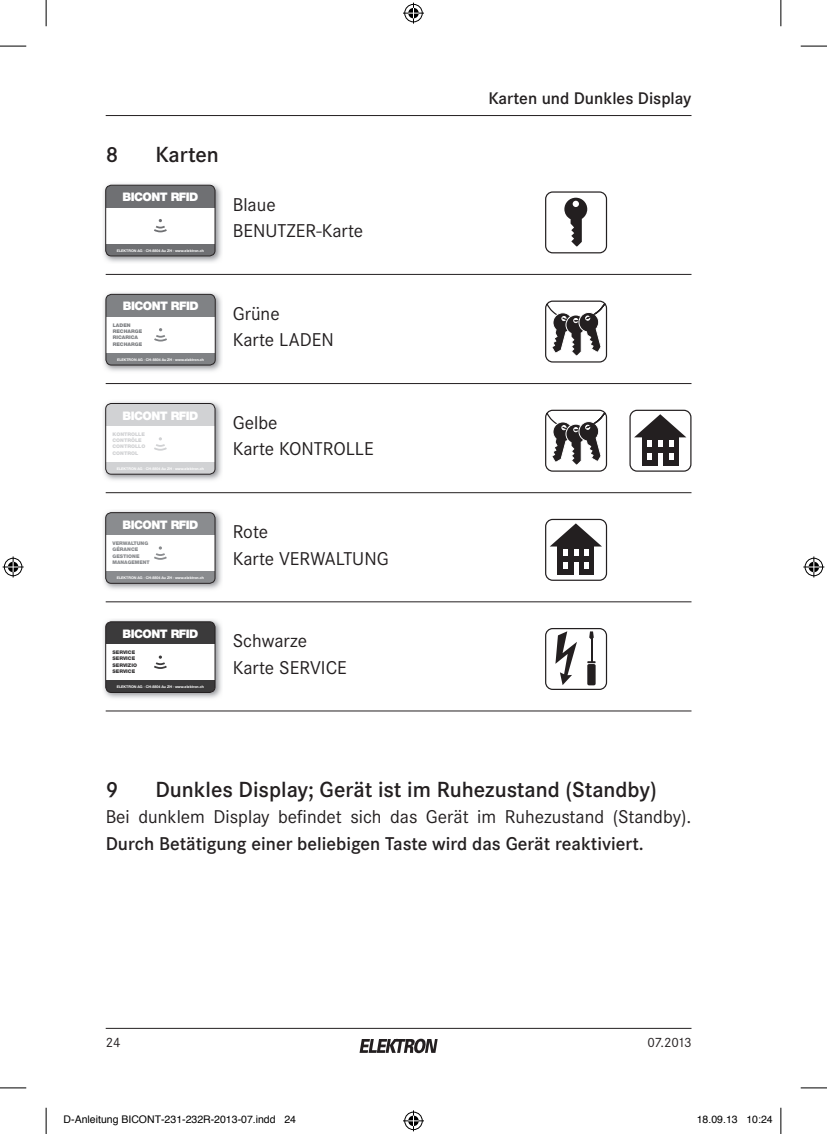
<style>
.page{position:relative;width:827px;height:1134px;background:#fff}
.page>*{position:absolute;margin:0;border:0;box-sizing:border-box;transform-origin:0 0}
.t1{font:600 22.75px "Corporate S";color:#231f20}
.t2{font:19.25px/26.2px "Corporate S";color:#231f20}
.t3{font:600 19.25px "Corporate S";color:#231f20}
.t4{font:600 17.5px "Corporate S";color:#231f20}
.t5{font:14px "Corporate S";color:#231f20}
.t6{font:900 11.72px "Helvetica Neue";letter-spacing:-.045em;color:#fff}
.t7{font:10.5px "Helvetica";color:#000}
.t8{font:900 4.9px/6.3px "Helvetica Neue";color:#8a8c8f}
.t9{font:900 4.9px/6.3px "Helvetica Neue";color:#d1d2d4}
.t10{font:900 4.9px/6.3px "Helvetica Neue";color:#808285}
.t11{font:900 4.9px/6.3px "Helvetica Neue";color:#3b3a3b}
.t12{font:700 3.68px "Helvetica Neue";letter-spacing:-.005em;color:#fff}
</style>
<div class="page">
<svg style="left:359px;top:1039px;width:78px;height:14px"></svg>
<hr style="left:106px;top:115px;width:585px;height:1px;background:#231f20">
<hr style="left:106px;top:1028px;width:585px;height:1px;background:#231f20">
<div style="left:545px;top:191px;width:62px;height:62px;border:1px solid #231f20;border-radius:7px"></div>
<svg style="left:564px;top:198px;width:23px;height:49px"></svg>
<svg style="left:545px;top:301px;width:62px;height:62px"></svg>
<svg style="left:545px;top:410px;width:62px;height:62px"></svg>
<div style="left:545px;top:519px;width:62px;height:62px;border:1px solid #231f20;border-radius:7px"></div>
<div style="left:557px;top:543px;width:37px;height:32px;background:#231f20"></div>
<svg style="left:584px;top:562px;width:4px;height:7px"></svg>
<div style="left:573px;top:562px;width:5px;height:14px;background:#fff"></div>
<svg style="left:563px;top:562px;width:4px;height:7px"></svg>
<svg style="left:550px;top:523px;width:52px;height:33px"></svg>
<div style="left:545px;top:628px;width:62px;height:62px;border:1px solid #231f20;border-radius:7px"></div>
<div style="left:587px;top:664px;width:8px;height:21px;background:#231f20;border-radius:2px"></div>
<svg style="left:587px;top:661px;width:8px;height:2px"></svg>
<hr style="left:590px;top:637px;width:2px;height:25px;background:#231f20">
<svg style="left:589px;top:631px;width:4px;height:9px"></svg>
<svg style="left:555px;top:631px;width:22px;height:54px"></svg>
<div style="left:629px;top:410px;width:62px;height:62px;border:1px solid #231f20;border-radius:7px"></div>
<div style="left:642px;top:434px;width:36px;height:31px;background:#231f20"></div>
<svg style="left:669px;top:453px;width:4px;height:7px"></svg>
<hr style="left:658px;top:453px;width:4px;height:14px;background:#fff">
<svg style="left:647px;top:453px;width:4px;height:7px"></svg>
<svg style="left:634px;top:414px;width:52px;height:32px"></svg>
<hr style="left:106px;top:711px;width:585px;height:1px;background:#231f20">
<img style="left:103px;top:183px;width:119px;height:79px">
<svg style="left:106px;top:185px;width:109px;height:71px"></svg>
<div style="left:105px;top:185px;width:110px;height:71px;border:1px solid #231f20;border-radius:6px"></div>
<img style="left:103px;top:292px;width:119px;height:79px">
<svg style="left:106px;top:294px;width:109px;height:71px"></svg>
<div style="left:106px;top:294px;width:109px;height:71px;border:1px solid #231f20;border-radius:6px"></div>
<img style="left:103px;top:401px;width:119px;height:79px">
<svg style="left:106px;top:403px;width:109px;height:71px"></svg>
<div style="left:105px;top:403px;width:110px;height:71px;border:1px solid #231f20;border-radius:6px"></div>
<img style="left:103px;top:510px;width:119px;height:79px">
<svg style="left:106px;top:513px;width:109px;height:70px"></svg>
<div style="left:105px;top:512px;width:110px;height:72px;border:1px solid #231f20;border-radius:6px"></div>
<img style="left:103px;top:619px;width:119px;height:79px">
<svg style="left:106px;top:622px;width:109px;height:70px"></svg>
<div style="left:105px;top:622px;width:110px;height:71px;border:1px solid #231f20;border-radius:6px"></div>
<hr style="left:106px;top:274px;width:585px;height:1px;background:#231f20">
<hr style="left:106px;top:383px;width:585px;height:1px;background:#231f20">
<hr style="left:106px;top:492px;width:585px;height:1px;background:#231f20">
<hr style="left:106px;top:601px;width:585px;height:1px;background:#231f20">
<svg style="left:0;top:46px;width:26px;height:1px"></svg>
<svg style="left:800px;top:46px;width:26px;height:1px"></svg>
<svg style="left:0;top:1088px;width:26px;height:1px"></svg>
<svg style="left:800px;top:1088px;width:26px;height:1px"></svg>
<svg style="left:46px;top:0;width:1px;height:26px"></svg>
<svg style="left:46px;top:1108px;width:1px;height:26px"></svg>
<svg style="left:780px;top:0;width:1px;height:26px"></svg>
<svg style="left:780px;top:1108px;width:1px;height:26px"></svg>
<svg style="left:403px;top:3px;width:21px;height:21px"></svg>
<svg style="left:403px;top:1110px;width:21px;height:21px"></svg>
<svg style="left:3px;top:556px;width:21px;height:21px"></svg>
<svg style="left:803px;top:556px;width:21px;height:21px"></svg>
<h1 class="t1" style="left:106px;top:142px;width:14px">8</h1>
<h1 class="t1" style="left:155px;top:142px;width:65px">Karten</h1>
<h3 class="t6" style="left:123px;top:190px;width:77px">BICONT RFID</h3>
<p class="t12" style="left:117px;top:247px;width:89px">elektron ag · CH-8804 au ZH · www.elektron.ch</p>
<h2 class="t2" style="left:233px;top:192px;width:132px">Blaue<br>BENUTZER-Karte</h2>
<h3 class="t6" style="left:123px;top:299px;width:77px">BICONT RFID</h3>
<h3 class="t10" style="left:113px;top:322px;width:31px">LADEN<br>RECHARGE<br>RICARICA<br>RECHARGE</h3>
<p class="t12" style="left:117px;top:357px;width:89px">elektron ag · CH-8804 au ZH · www.elektron.ch</p>
<h2 class="t2" style="left:233px;top:301px;width:103px">Grüne<br>Karte LADEN</h2>
<h3 class="t6" style="left:123px;top:408px;width:77px">BICONT RFID</h3>
<h3 class="t9" style="left:112px;top:431px;width:34px">KONTROLLE<br>CONTRÔLE<br>CONTROLLO<br>CONTROL</h3>
<p class="t12" style="left:117px;top:466px;width:89px">elektron ag · CH-8804 au ZH · www.elektron.ch</p>
<h2 class="t2" style="left:233px;top:410px;width:142px">Gelbe<br>Karte KONTROLLE</h2>
<h3 class="t6" style="left:123px;top:517px;width:77px">BICONT RFID</h3>
<h3 class="t8" style="left:112px;top:540px;width:39px">VERWALTUNG<br>GÉRANCE<br>GESTIONE<br>MANAGEMENT</h3>
<p class="t12" style="left:117px;top:575px;width:89px">elektron ag · CH-8804 au ZH · www.elektron.ch</p>
<h2 class="t2" style="left:233px;top:519px;width:157px">Rote<br>Karte VERWALTUNG</h2>
<h3 class="t6" style="left:123px;top:627px;width:77px">BICONT RFID</h3>
<h3 class="t11" style="left:112px;top:649px;width:26px">SERVICE<br>SERVICE<br>SERVIZIO<br>SERVICE</h3>
<p class="t12" style="left:117px;top:684px;width:89px">elektron ag · CH-8804 au ZH · www.elektron.ch</p>
<h2 class="t2" style="left:233px;top:628px;width:116px">Schwarze<br>Karte SERVICE</h2>
<h3 class="t4" style="left:488px;top:88px;width:204px">Karten und Dunkles Display</h3>
<h1 class="t1" style="left:106px;top:777px;width:14px">9</h1>
<h1 class="t1" style="left:155px;top:777px;width:503px">Dunkles Display; Gerät ist im Ruhezustand (Standby)</h1>
<h2 class="t2" style="left:106px;top:804px;width:587px">Bei dunklem Display befindet sich das Gerät im Ruhezustand (Standby).</h2>
<h2 class="t3" style="left:106px;top:832px;width:539px">Durch Betätigung einer beliebigen Taste wird das Gerät reaktiviert.</h2>
<h3 class="t5" style="left:106px;top:1035px;width:16px">24</h3>
<h3 class="t5" style="left:647px;top:1035px;width:46px">07.2013</h3>
<h3 class="t7" style="left:64px;top:1112px;width:234px">D-Anleitung BICONT-231-232R-2013-07.indd 24</h3>
<h3 class="t7" style="left:696px;top:1112px;width:77px">18.09.13 10:24</h3>
</div>
